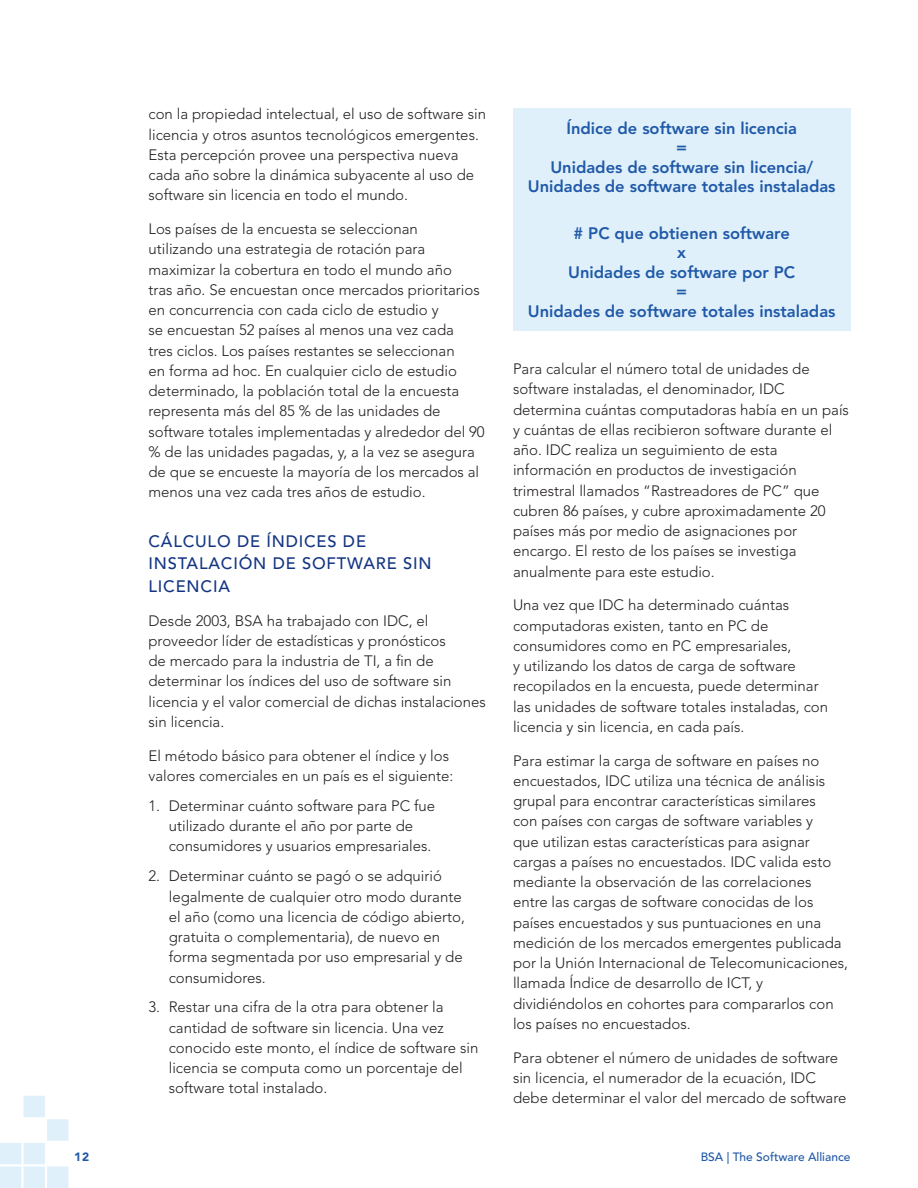
<style>
.page{position:relative;width:918px;height:1188px;background:#fff}
.page>*{position:absolute;margin:0;border:0;box-sizing:border-box;transform-origin:0 0}
.t1{font:800 16.5px/19.5px "Avenir LT Std";color:#2059a8;text-align:center}
.head_2{font:500 16.5px/22.5px "Avenir LT Std";letter-spacing:.05em;color:#133583}
.body{font:300 15px/20.2px "Avenir LT Std";color:#231f20}
.head_3{font:300 15px/20.2px "Avenir LT Std";color:#231f20}
.t2{font:500 12px "Avenir LT Std";color:#2059a8}
.t3{font:900 12px "Avenir LT Std";color:#2059a8}
</style>
<div class="page">
<svg style="left:0;top:1096px;width:69px;height:92px"></svg>
<div style="left:513px;top:108px;width:337px;height:222px;background:#dff0fa"></div>
<p class="body" style="left:148px;top:104px;width:339px">con la propiedad intelectual, el uso de software sin licencia y otros asuntos tecnológicos emergentes.<br>Esta percepción provee una perspectiva nueva cada año sobre la dinámica subyacente al uso de software sin licencia en todo el mundo.</p>
<p class="body" style="left:148px;top:219px;width:338px">Los países de la encuesta se seleccionan utilizando una estrategia de rotación para maximizar la cobertura en todo el mundo año<br>tras año. Se encuestan once mercados prioritarios en concurrencia con cada ciclo de estudio y<br>se encuestan 52 países al menos una vez cada<br>tres ciclos. Los países restantes se seleccionan<br>en forma ad hoc. En cualquier ciclo de estudio determinado, la población total de la encuesta representa más del 85 % de las unidades de software totales implementadas y alrededor del 90 % de las unidades pagadas, y, a la vez se asegura de que se encueste la mayoría de los mercados al menos una vez cada tres años de estudio.</p>
<p class="head_2" style="left:148px;top:530px;width:285px">CÁLCULO DE ÍNDICES DE<br>INSTALACIÓN DE SOFTWARE SIN<br>LICENCIA</p>
<p class="body" style="left:148px;top:610px;width:339px">Desde 2003, BSA ha trabajado con IDC, el proveedor líder de estadísticas y pronósticos<br>de mercado para la industria de TI, a fin de determinar los índices del uso de software sin licencia y el valor comercial de dichas instalaciones sin licencia.</p>
<p class="body" style="left:148px;top:745px;width:306px">El método básico para obtener el índice y los valores comerciales en un país es el siguiente:</p>
<p class="body" style="left:169px;top:796px;width:268px;text-indent:-20px">1. Determinar cuánto software para PC fue utilizado durante el año por parte de consumidores y usuarios empresariales.</p>
<p class="body" style="left:169px;top:866px;width:298px;text-indent:-20px">2. Determinar cuánto se pagó o se adquirió legalmente de cualquier otro modo durante el año (como una licencia de código abierto, gratuita o complementaria), de nuevo en forma segmentada por uso empresarial y de consumidores.</p>
<p class="body" style="left:169px;top:997px;width:311px;text-indent:-20px">3. Restar una cifra de la otra para obtener la cantidad de software sin licencia. Una vez conocido este monto, el índice de software sin licencia se computa como un porcentaje del software total instalado.</p>
<p class="t1" style="left:528px;top:119px;width:309px">Índice de software sin licencia<br>=<br>Unidades de software sin licencia/<br>Unidades de software totales instaladas</p>
<p class="t1" style="left:528px;top:224px;width:309px"># PC que obtienen software<br>x<br>Unidades de software por PC<br>=<br>Unidades de software totales instaladas</p>
<p class="head_3" style="left:513px;top:359px;width:337px">Para calcular el número total de unidades de software instaladas, el denominador, IDC determina cuántas computadoras había en un país y cuántas de ellas recibieron software durante el año. IDC realiza un seguimiento de esta información en productos de investigación trimestral llamados “Rastreadores de PC” que cubren 86 países, y cubre aproximadamente 20 países más por medio de asignaciones por encargo. El resto de los países se investiga anualmente para este estudio.</p>
<p class="body" style="left:513px;top:595px;width:317px">Una vez que IDC ha determinado cuántas computadoras existen, tanto en PC de consumidores como en PC empresariales,<br>y utilizando los datos de carga de software recopilados en la encuesta, puede determinar las unidades de software totales instaladas, con licencia y sin licencia, en cada país.</p>
<p class="body" style="left:513px;top:751px;width:337px">Para estimar la carga de software en países no encuestados, IDC utiliza una técnica de análisis grupal para encontrar características similares<br>con países con cargas de software variables y<br>que utilizan estas características para asignar cargas a países no encuestados. IDC valida esto mediante la observación de las correlaciones entre las cargas de software conocidas de los países encuestados y sus puntuaciones en una medición de los mercados emergentes publicada por la Unión Internacional de Telecomunicaciones, llamada Índice de desarrollo de ICT, y dividiéndolos en cohortes para compararlos con los países no encuestados.</p>
<p class="body" style="left:513px;top:1048px;width:335px">Para obtener el número de unidades de software sin licencia, el numerador de la ecuación, IDC debe determinar el valor del mercado de software</p>
<p class="t3" style="left:74px;top:1150px;width:17px">12</p>
<p class="t2" style="left:701px;top:1150px;width:151px">BSA | The Software Alliance</p>
</div>
